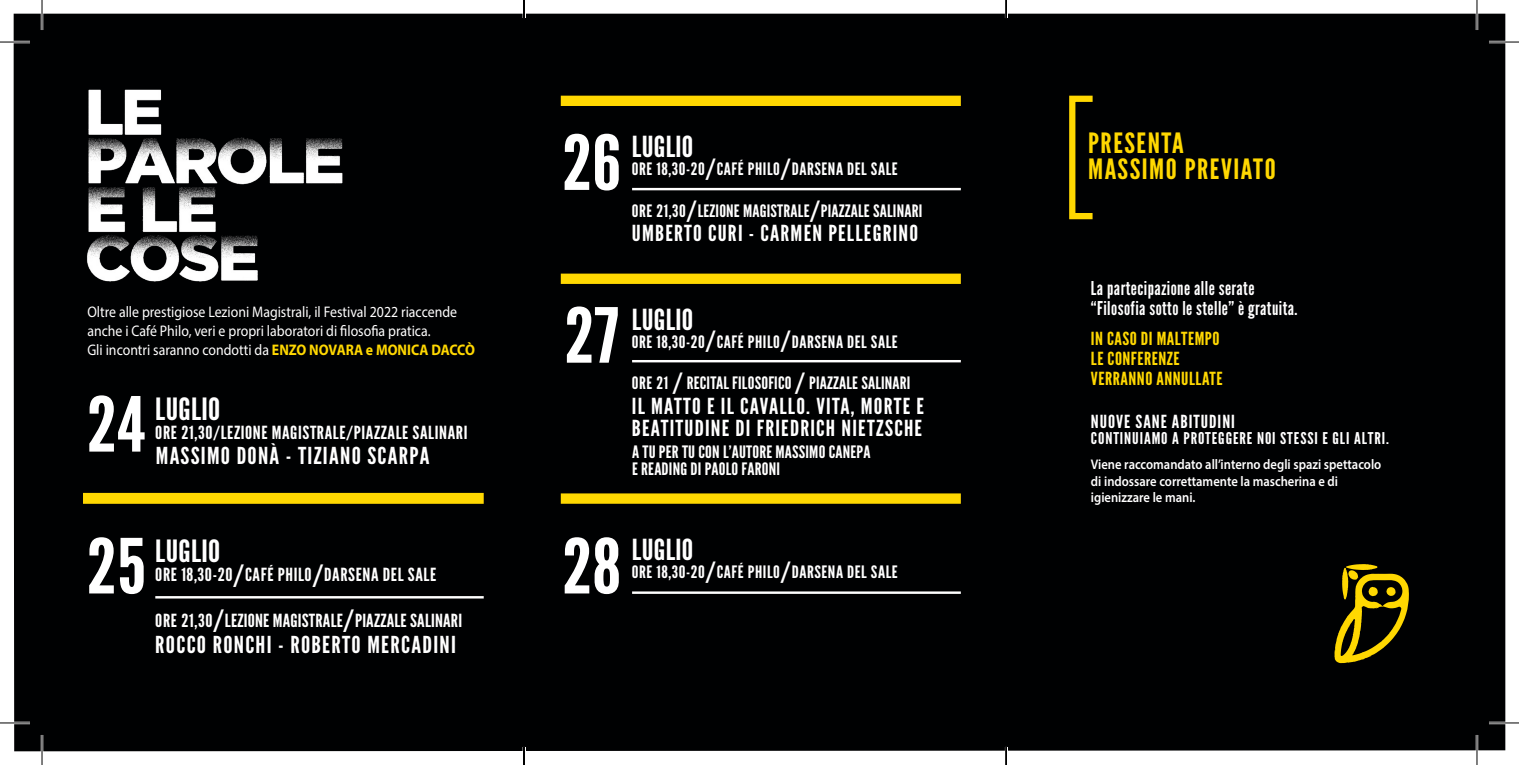
<style>
.page{position:relative;width:1519px;height:765px;background:#fff}
.page>*{position:absolute;margin:0;border:0;box-sizing:border-box;transform-origin:0 0}
.t1{font:75.6px "League Gothic";color:#fff;scale:1.11 1}
.t2{font:30.6px "League Gothic";letter-spacing:.01em;color:#fff;scale:1.11 1}
.t3{font:29px "League Gothic";letter-spacing:.01em;color:#fff;scale:1.11 1}
.t4{font:28px "League Gothic";letter-spacing:.05em;color:#ffd801;scale:1.11 1}
.t5{font:23.4px "League Gothic";letter-spacing:.05em;color:#fff;scale:1.11 1}
.t6{font:22px/22px "League Gothic";letter-spacing:.05em;color:#fff;scale:1.11 1}
.t7{font:19px "League Gothic";letter-spacing:.025em;color:#fff}
.t8{font:18px "League Gothic";letter-spacing:.03em;color:#fff;scale:1.11 1}
.t9{font:18px "League Gothic";letter-spacing:.025em;color:#ffd801;scale:1.11 1}
.t10{font:18px "League Gothic";letter-spacing:.01em;color:#fff;scale:1.11 1}
.t11{font:18px "League Gothic";letter-spacing:.05em;color:#fff;scale:1.11 1}
.t12{font:17px/17px "League Gothic";letter-spacing:.01em;color:#fff;scale:1.11 1}
.t13{font:17px "League Gothic";letter-spacing:.03em;color:#fff;scale:1.11 1}
.t14{font:16.2px "League Gothic";letter-spacing:.05em;color:#fff;scale:1.11 1}
.t15{font:15.4px/19.2px "Myriad Pro";color:#fff;scale:.9 1}
.t16{font:600 14px/16.8px "Myriad Pro";color:#fff;scale:.9 1}
.s1{font-weight:700;color:#ffd801}
.s2{font-size:28px}
.s3{font-size:26.4px}
</style>
<div class="page">
<div style="left:14px;top:14px;width:1491px;height:737px;background:#000102"></div>
<div style="left:1069px;top:96px;width:26px;height:123px;border:6px solid #ffd801"></div>
<hr style="left:155px;top:596px;width:329px;height:2px;background:#fff">
<hr style="left:632px;top:188px;width:328px;height:2px;background:#fff">
<hr style="left:632px;top:360px;width:328px;height:2px;background:#fff">
<hr style="left:632px;top:591px;width:328px;height:2px;background:#fff">
<div style="left:561px;top:493px;width:399px;height:10px;background:#ffd801"></div>
<div style="left:83px;top:492px;width:401px;height:11px;background:#ffd801"></div>
<div style="left:561px;top:273px;width:399px;height:11px;background:#ffd801"></div>
<div style="left:561px;top:96px;width:399px;height:10px;background:#ffd801"></div>
<img style="left:55px;top:57px;width:330px;height:249px">
<svg style="left:1334px;top:563px;width:75px;height:100px;background:#584b01"></svg>
<hr style="left:0;top:41px;width:30px;height:2px;background:#fff">
<hr style="left:1488px;top:41px;width:30px;height:2px;background:#fff">
<hr style="left:0;top:721px;width:30px;height:3px;background:#fff">
<hr style="left:1488px;top:721px;width:30px;height:3px;background:#fff">
<hr style="left:41px;top:0;width:2px;height:30px;background:#fff">
<hr style="left:41px;top:734px;width:2px;height:30px;background:#fff">
<hr style="left:1475px;top:0;width:3px;height:30px;background:#fff">
<hr style="left:1475px;top:734px;width:3px;height:30px;background:#fff">
<hr style="left:0;top:42px;width:30px;height:1px;background:#000">
<hr style="left:1488px;top:42px;width:30px;height:1px;background:#000">
<hr style="left:0;top:722px;width:30px;height:1px;background:#000">
<hr style="left:1488px;top:722px;width:30px;height:1px;background:#000">
<hr style="left:42px;top:0;width:1px;height:30px;background:#000">
<hr style="left:42px;top:734px;width:1px;height:30px;background:#000">
<hr style="left:1476px;top:0;width:1px;height:30px;background:#000">
<hr style="left:1476px;top:734px;width:1px;height:30px;background:#000">
<svg style="left:523px;top:0;width:2px;height:18px"></svg>
<svg style="left:523px;top:746px;width:2px;height:18px"></svg>
<svg style="left:1005px;top:0;width:2px;height:18px"></svg>
<svg style="left:1005px;top:746px;width:2px;height:18px"></svg>
<p class="t15" style="left:87px;top:302px;width:412px">Oltre alle prestigiose Lezioni Magistrali, il Festival 2022 riaccende anche i Café Philo, veri e propri laboratori di filosofia pratica.</p>
<p class="t15" style="left:87px;top:340px;width:432px">Gli incontri saranno condotti da <span class="s1">ENZO NOVARA e MONICA DACCÒ</span></p>
<p class="t1" style="left:87px;top:381px;width:54px">24</p>
<p class="t2" style="left:155px;top:391px;width:60px">LUGLIO</p>
<p class="t8" style="left:155px;top:422px;width:283px">ORE 21,30/LEZIONE MAGISTRALE/PIAZZALE SALINARI</p>
<p class="t5" style="left:156px;top:442px;width:248px">MASSIMO DONÀ - TIZIANO SCARPA</p>
<p class="t1" style="left:87px;top:523px;width:55px">25</p>
<p class="t2" style="left:155px;top:534px;width:60px">LUGLIO</p>
<p class="t8" style="left:155px;top:564px;width:254px">ORE 18,30-20<span class="s2">/</span>CAFÉ PHILO<span class="s2">/</span>DARSENA DEL SALE</p>
<p class="t10" style="left:155px;top:610px;width:278px">ORE 21,30<span class="s2">/</span>LEZIONE MAGISTRALE<span class="s2">/</span>PIAZZALE SALINARI</p>
<p class="t5" style="left:155px;top:631px;width:272px">ROCCO RONCHI - ROBERTO MERCADINI</p>
<p class="t1" style="left:562px;top:119px;width:54px">26</p>
<p class="t3" style="left:632px;top:130px;width:57px">LUGLIO</p>
<p class="t13" style="left:632px;top:159px;width:241px">ORE 18,30-20<span class="s3">/</span>CAFÉ PHILO<span class="s3">/</span>DARSENA DEL SALE</p>
<p class="t12" style="left:632px;top:202px;width:263px">ORE 21,30<span class="s3">/</span>LEZIONE MAGISTRALE<span class="s3">/</span>PIAZZALE SALINARI</p>
<p class="t6" style="left:632px;top:223px;width:259px">UMBERTO CURI - CARMEN PELLEGRINO</p>
<p class="t1" style="left:564px;top:292px;width:50px">27</p>
<p class="t3" style="left:632px;top:302px;width:57px">LUGLIO</p>
<p class="t13" style="left:632px;top:331px;width:241px">ORE 18,30-20<span class="s3">/</span>CAFÉ PHILO<span class="s3">/</span>DARSENA DEL SALE</p>
<p class="t12" style="left:632px;top:374px;width:252px">ORE 21 <span class="s3">/</span> RECITAL FILOSOFICO <span class="s3">/</span> PIAZZALE SALINARI</p>
<p class="t6" style="left:632px;top:395px;width:265px">IL MATTO E IL CAVALLO. VITA, MORTE E<br>BEATITUDINE DI FRIEDRICH NIETZSCHE</p>
<p class="t12" style="left:632px;top:443px;width:216px">A TU PER TU CON L’AUTORE MASSIMO CANEPA<br>E READING DI PAOLO FARONI</p>
<p class="t1" style="left:562px;top:523px;width:54px">28</p>
<p class="t3" style="left:632px;top:533px;width:57px">LUGLIO</p>
<p class="t13" style="left:632px;top:562px;width:241px">ORE 18,30-20<span class="s3">/</span>CAFÉ PHILO<span class="s3">/</span>DARSENA DEL SALE</p>
<p class="t4" style="left:1088px;top:127px;width:88px">PRESENTA</p>
<p class="t4" style="left:1088px;top:153px;width:170px">MASSIMO PREVIATO</p>
<p class="t7" style="left:1090px;top:277px;width:165px">La partecipazione alle serate</p>
<p class="t7" style="left:1090px;top:297px;width:208px">“Filosofia sotto le stelle” è gratuita.</p>
<p class="t9" style="left:1090px;top:328px;width:117px">IN CASO DI MALTEMPO</p>
<p class="t9" style="left:1090px;top:348px;width:81px">LE CONFERENZE</p>
<p class="t9" style="left:1090px;top:368px;width:120px">VERRANNO ANNULLATE</p>
<p class="t11" style="left:1090px;top:411px;width:131px">NUOVE SANE ABITUDINI</p>
<p class="t14" style="left:1090px;top:429px;width:270px">CONTINUIAMO A PROTEGGERE NOI STESSI E GLI ALTRI.</p>
<p class="t16" style="left:1090px;top:455px;width:324px">Viene raccomandato all’interno degli spazi spettacolo di indossare correttamente la mascherina e di igienizzare le mani.</p>
</div>
